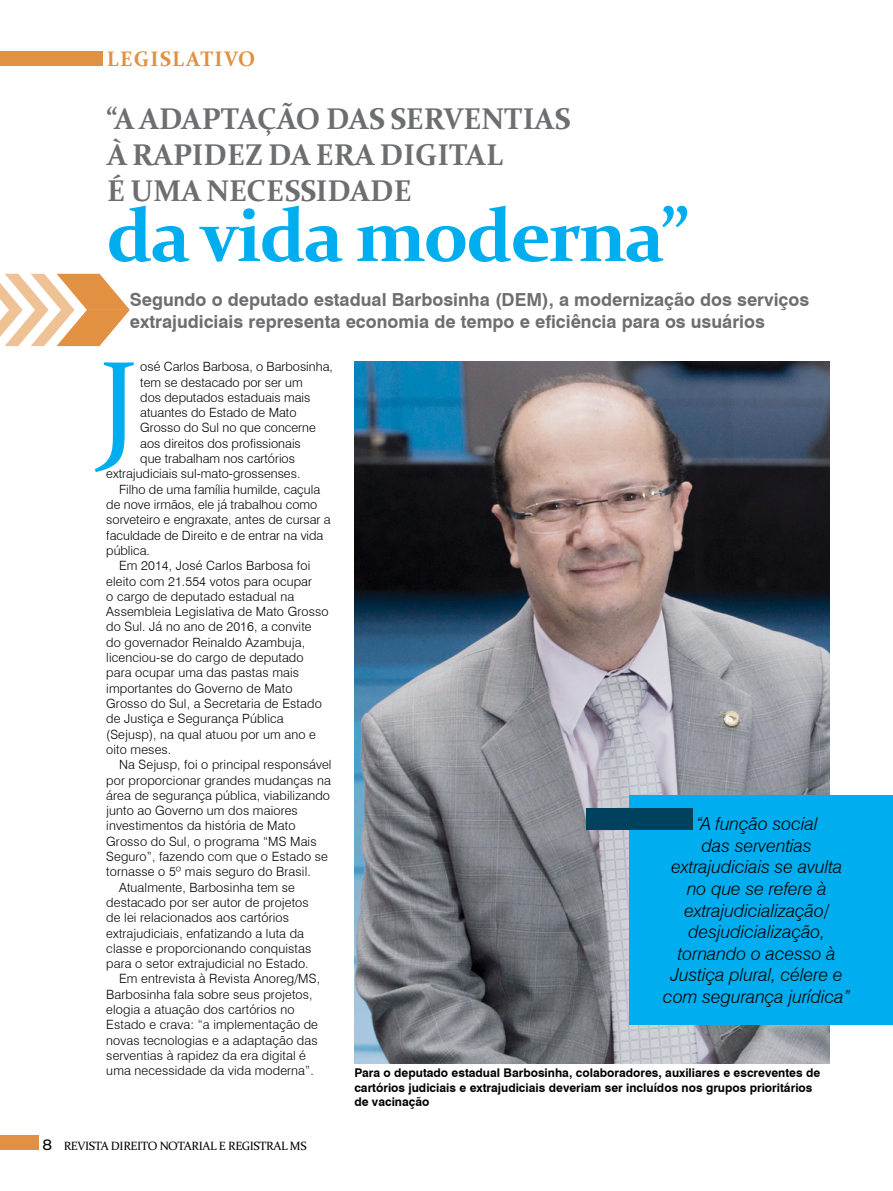
<style>
.page{position:relative;width:893px;height:1191px;background:#fff}
.page>*{position:absolute;margin:0;border:0;box-sizing:border-box;transform-origin:0 0}
.t1{font:123px "Constantia";color:#00aeef}
.t2{font:700 75px "Constantia";letter-spacing:-.03em;color:#00aeef}
.t3{font:700 30px/36px "Constantia";color:#6d6e71}
.t4{font:700 21px "Constantia";letter-spacing:.06em;color:#e29041}
.t5{font:italic 300 18px/21.6px "Swiss 721 BT";color:#000;text-align:center}
.t6{font:700 18px/21.6px "Swiss 721 BT";color:#6d6e71}
.t7{font:500 15px "Montserrat";color:#000}
.t8{font:300 12.75px "Swiss 721 BT";letter-spacing:.01em;color:#000}
.t9{font:700 12px/14.4px "Swiss 721 BT";color:#000}
.t10{font:12px "Constantia";letter-spacing:-.03em;color:#000}
</style>
<div class="page">
<img style="left:354px;top:361px;width:475px;height:702px">
<div style="left:629px;top:795px;width:264px;height:230px;background:#00aeef"></div>
<div style="left:0;top:1135px;width:38px;height:15px;background:#e29041"></div>
<div style="left:0;top:51px;width:102px;height:15px;background:#e29041"></div>
<svg style="left:0;top:274px;width:130px;height:72px"></svg>
<div style="left:587px;top:808px;width:106px;height:22px;background:#00415d"></div>
<h3 class="t4" style="left:107px;top:44px;width:150px">LEGISLATIVO</h3>
<p class="t7" style="left:43px;top:1134px;width:11px">8</p>
<h3 class="t3" style="left:106px;top:99px;width:465px">“A ADAPTAÇÃO DAS SERVENTIAS<br>À RAPIDEZ DA ERA DIGITAL<br>É UMA NECESSIDADE</h3>
<h2 class="t2" style="left:106px;top:184px;width:585px">da vida moderna”</h2>
<h3 class="t6" style="left:130px;top:289px;width:681px">Segundo o deputado estadual Barbosinha (DEM), a modernização dos serviços extrajudiciais representa economia de tempo e eficiência para os usuários</h3>
<h1 class="t1" style="left:99px;top:321px;width:40px">J</h1>
<p class="t8" style="left:140px;top:359px;width:194px">osé Carlos Barbosa, o Barbosinha,</p>
<p class="t8" style="left:140px;top:374px;width:164px">tem se destacado por ser um</p>
<p class="t8" style="left:140px;top:389px;width:172px">dos deputados estaduais mais</p>
<p class="t8" style="left:140px;top:405px;width:158px">atuantes do Estado de Mato</p>
<p class="t8" style="left:140px;top:420px;width:177px">Grosso do Sul no que concerne</p>
<p class="t8" style="left:140px;top:435px;width:162px">aos direitos dos profissionais</p>
<p class="t8" style="left:140px;top:451px;width:156px">que trabalham nos cartórios</p>
<p class="t8" style="left:106px;top:466px;width:196px">extrajudiciais sul-mato-grossenses.</p>
<p class="t8" style="left:119px;top:481px;width:203px">Filho de uma família humilde, caçula</p>
<p class="t8" style="left:106px;top:497px;width:213px">de nove irmãos, ele já trabalhou como</p>
<p class="t8" style="left:106px;top:512px;width:226px">sorveteiro e engraxate, antes de cursar a</p>
<p class="t8" style="left:106px;top:527px;width:219px">faculdade de Direito e de entrar na vida</p>
<p class="t8" style="left:106px;top:542px;width:45px">pública.</p>
<p class="t8" style="left:119px;top:558px;width:193px">Em 2014, José Carlos Barbosa foi</p>
<p class="t8" style="left:106px;top:573px;width:207px">eleito com 21.554 votos para ocupar</p>
<p class="t8" style="left:106px;top:588px;width:189px">o cargo de deputado estadual na</p>
<p class="t8" style="left:106px;top:604px;width:224px">Assembleia Legislativa de Mato Grosso</p>
<p class="t8" style="left:106px;top:619px;width:207px">do Sul. Já no ano de 2016, a convite</p>
<p class="t8" style="left:106px;top:634px;width:200px">do governador Reinaldo Azambuja,</p>
<p class="t8" style="left:106px;top:650px;width:199px">licenciou-se do cargo de deputado</p>
<p class="t8" style="left:106px;top:665px;width:194px">para ocupar uma das pastas mais</p>
<p class="t8" style="left:106px;top:680px;width:188px">importantes do Governo de Mato</p>
<p class="t8" style="left:106px;top:695px;width:217px">Grosso do Sul, a Secretaria de Estado</p>
<p class="t8" style="left:106px;top:711px;width:179px">de Justiça e Segurança Pública</p>
<p class="t8" style="left:106px;top:726px;width:211px">(Sejusp), na qual atuou por um ano e</p>
<p class="t8" style="left:106px;top:741px;width:67px">oito meses.</p>
<p class="t8" style="left:119px;top:757px;width:214px">Na Sejusp, foi o principal responsável</p>
<p class="t8" style="left:106px;top:772px;width:226px">por proporcionar grandes mudanças na</p>
<p class="t8" style="left:106px;top:787px;width:225px">área de segurança pública, viabilizando</p>
<p class="t8" style="left:106px;top:803px;width:193px">junto ao Governo um dos maiores</p>
<p class="t8" style="left:106px;top:818px;width:191px">investimentos da história de Mato</p>
<p class="t8" style="left:106px;top:833px;width:212px">Grosso do Sul, o programa “MS Mais</p>
<p class="t8" style="left:106px;top:848px;width:223px">Seguro”, fazendo com que o Estado se</p>
<p class="t8" style="left:106px;top:864px;width:206px">tornasse o 5º mais seguro do Brasil.</p>
<p class="t8" style="left:119px;top:879px;width:178px">Atualmente, Barbosinha tem se</p>
<p class="t8" style="left:106px;top:894px;width:204px">destacado por ser autor de projetos</p>
<p class="t8" style="left:106px;top:910px;width:184px">de lei relacionados aos cartórios</p>
<p class="t8" style="left:106px;top:925px;width:199px">extrajudiciais, enfatizando a luta da</p>
<p class="t8" style="left:106px;top:940px;width:207px">classe e proporcionando conquistas</p>
<p class="t8" style="left:106px;top:956px;width:204px">para o setor extrajudicial no Estado.</p>
<p class="t8" style="left:119px;top:971px;width:203px">Em entrevista à Revista Anoreg/MS,</p>
<p class="t8" style="left:106px;top:986px;width:208px">Barbosinha fala sobre seus projetos,</p>
<p class="t8" style="left:106px;top:1001px;width:190px">elogia a atuação dos cartórios no</p>
<p class="t8" style="left:106px;top:1017px;width:213px">Estado e crava: “a implementação de</p>
<p class="t8" style="left:106px;top:1032px;width:213px">novas tecnologias e a adaptação das</p>
<p class="t8" style="left:106px;top:1047px;width:201px">serventias à rapidez da era digital é</p>
<p class="t8" style="left:106px;top:1063px;width:209px">uma necessidade da vida moderna”.</p>
<h3 class="t5" style="left:663px;top:813px;width:189px">“A função social<br>das serventias extrajudiciais se avulta no que se refere à extrajudicialização/ desjudicialização, tornando o acesso à<br>Justiça plural, célere e com segurança jurídica”</h3>
<p class="t9" style="left:354px;top:1065px;width:467px">Para o deputado estadual Barbosinha, colaboradores, auxiliares e escreventes de cartórios judiciais e extrajudiciais deveriam ser incluídos nos grupos prioritários de vacinação</p>
<p class="t10" style="left:64px;top:1138px;width:244px">REVISTA DIREITO NOTARIAL E REGISTRAL MS</p>
</div>
